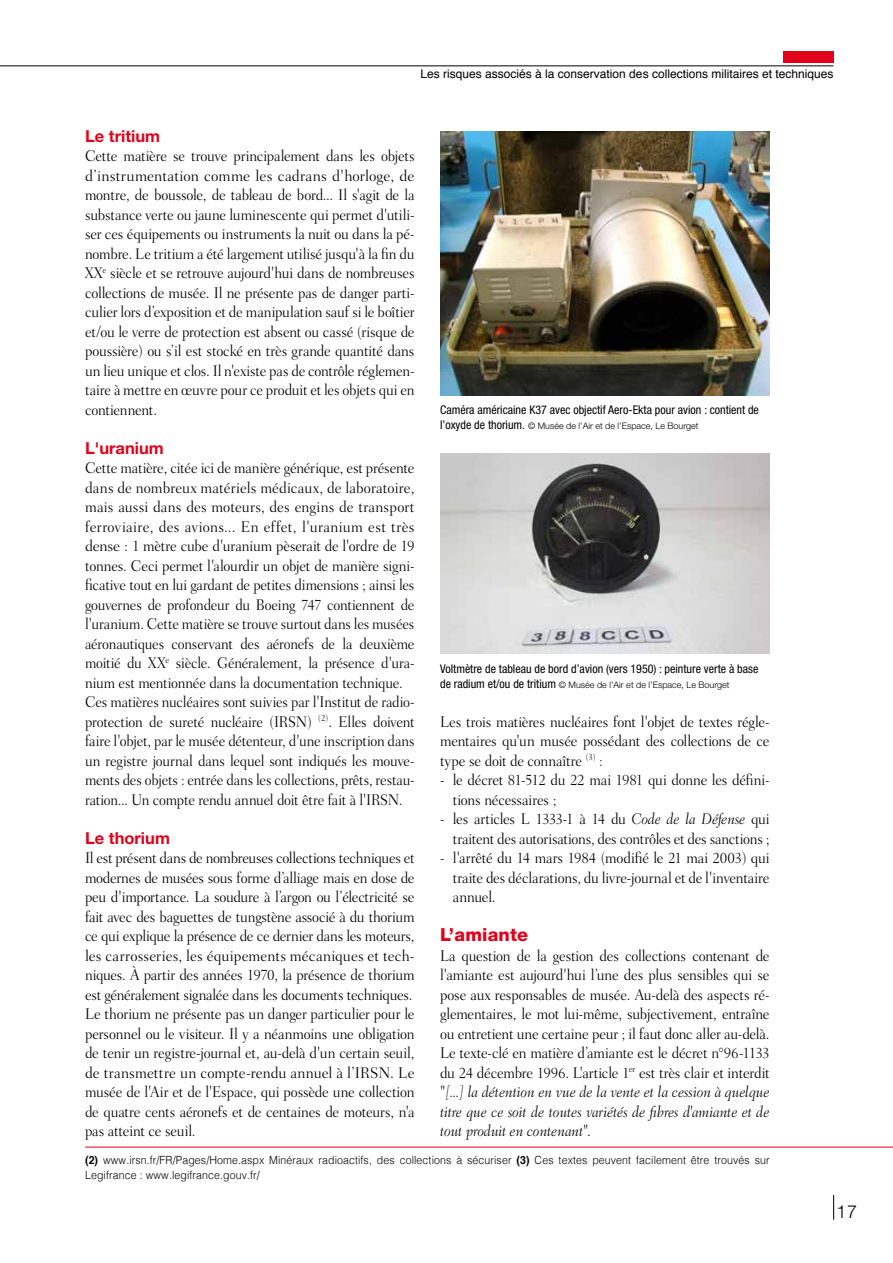
<style>
.page{position:relative;width:893px;height:1263px;background:#fff}
.page>*{position:absolute;margin:0;border:0;box-sizing:border-box;transform-origin:0 0}
.t1{font:800 18px "Helvetica Neue";letter-spacing:.01em;color:#e2001a}
.t2{font:300 18px "Helvetica Neue";color:#000}
.t3{font:700 16.5px "Helvetica Neue";color:#e2001a}
.t4{font:300 15.75px/19.5px "Fairfield LH";letter-spacing:-.015em;color:#000;text-align:justify;scale:.92 1}
.t5{font:condensed 12px "Helvetica Neue";color:#000}
.t6{font:12px "Helvetica";color:#000}
.t7{font:300 11.25px/15px "Helvetica";letter-spacing:.01em;color:#000;scale:.94 1}
.t8{font:300 9px "Helvetica Neue";color:#000}
.s1{font-weight:400;font-stretch:condensed;font-size:12px}
.s2{font-style:italic}
.s3{font-weight:700}
</style>
<div class="page">
<svg style="left:833px;top:1195px;width:1px;height:25px"></svg>
<hr style="left:0;top:65px;width:833px;height:1px;background:#000">
<div style="left:783px;top:51px;width:50px;height:12px;background:#e2001a"></div>
<img style="left:440px;top:132px;width:330px;height:263px">
<img style="left:440px;top:453px;width:330px;height:200px">
<hr style="left:85px;top:1147px;width:808px;height:1px;background:#e2001a">
<p class="t6" style="left:421px;top:65px;width:414px">Les risques associés à la conservation des collections militaires et techniques</p>
<p class="t3" style="left:85px;top:125px;width:77px">Le tritium</p>
<p class="t4" style="left:85px;top:146px;width:360px">Cette matière se trouve principalement dans les objets d’instrumentation comme les cadrans d'horloge, de montre, de boussole, de tableau de bord... Il s'agit de la substance verte ou jaune luminescente qui permet d'utili&shy;ser ces équipements ou instruments la nuit ou dans la pé&shy;nombre. Le tritium a été largement utilisé jusqu'à la fin du XX<sup>e</sup> siècle et se retrouve aujourd'hui dans de nombreuses collections de musée. Il ne présente pas de danger parti&shy;culier lors d’exposition et de manipulation sauf si le boîtier et/ou le verre de protection est absent ou cassé (risque de poussière) ou s’il est stocké en très grande quantité dans un lieu unique et clos. Il n'existe pas de contrôle réglemen&shy;taire à mettre en œuvre pour ce produit et les objets qui en contiennent.</p>
<p class="t3" style="left:85px;top:437px;width:80px">L'uranium</p>
<p class="t4" style="left:85px;top:458px;width:360px;text-align:left">Cette matière, citée ici de manière générique, est présente dans de nombreux matériels médicaux, de laboratoire, mais aussi dans des moteurs, des engins de transport ferroviaire, des avions... En effet, l'uranium est très dense : 1 mètre cube d'uranium pèserait de l'ordre de 19 tonnes. Ceci permet l'alourdir un objet de manière signi&shy;ficative tout en lui gardant de petites dimensions ; ainsi les gouvernes de profondeur du Boeing 747 contiennent de l'uranium. Cette matière se trouve surtout dans les musées aéronautiques conservant des aéronefs de la deuxième moitié du XX<sup>e</sup> siècle. Généralement, la présence d'ura&shy;nium est mentionnée dans la documentation technique.<br>Ces matières nucléaires sont suivies par l'Institut de radio&shy;protection de sureté nucléaire (IRSN) <sup>(2)</sup>. Elles doivent faire l'objet, par le musée détenteur, d'une inscription dans un registre journal dans lequel sont indiqués les mouve&shy;ments des objets : entrée dans les collections, prêts, restau&shy;ration... Un compte rendu annuel doit être fait à l'IRSN.</p>
<p class="t3" style="left:85px;top:827px;width:86px">Le thorium</p>
<p class="t4" style="left:85px;top:848px;width:360px;text-align:left">Il est présent dans de nombreuses collections techniques et modernes de musées sous forme d’alliage mais en dose de peu d'importance. La soudure à l’argon ou l’électricité se fait avec des baguettes de tungstène associé à du thorium ce qui explique la présence de ce dernier dans les moteurs, les carrosseries, les équipements mécaniques et tech&shy;niques. À partir des années 1970, la présence de thorium est généralement signalée dans les documents techniques.<br>Le thorium ne présente pas un danger particulier pour le personnel ou le visiteur. Il y a néanmoins une obligation de tenir un registre-journal et, au-delà d'un certain seuil, de transmettre un compte-rendu annuel à l’IRSN. Le musée de l'Air et de l'Espace, qui possède une collection de quatre cents aéronefs et de centaines de moteurs, n'a pas atteint ce seuil.</p>
<p class="t5" style="left:440px;top:403px;width:320px">Caméra américaine K37 avec objectif Aero-Ekta pour avion : contient de</p>
<p class="t8" style="left:440px;top:421px;width:260px"><span class="s1">l’oxyde de thorium.</span> © Musée de l’Air et de l’Espace, Le Bourget</p>
<p class="t5" style="left:440px;top:661px;width:320px">Voltmètre de tableau de bord d’avion (vers 1950) : peinture verte à base</p>
<p class="t8" style="left:440px;top:679px;width:291px"><span class="s1">de radium et/ou de tritium</span> © Musée de l’Air et de l’Espace, Le Bourget</p>
<p class="t4" style="left:440px;top:712px;width:360px">Les trois matières nucléaires font l'objet de textes régle&shy;mentaires qu'un musée possédant des collections de ce type se doit de connaître <sup>(3)</sup> :</p>
<p class="t4" style="left:453px;top:770px;width:346px;text-indent:-13px">- le décret 81-512 du 22 mai 1981 qui donne les défini&shy;tions nécessaires ;</p>
<p class="t4" style="left:440px;top:809px;width:360px;text-align:right">- les articles L 1333-1 à 14 du <span class="s2">Code de la Défense</span> qui traitent des autorisations, des contrôles et des sanctions ;</p>
<p class="t4" style="left:453px;top:848px;width:346px;text-indent:-13px">- l'arrêté du 14 mars 1984 (modifié le 21 mai 2003) qui traite des déclarations, du livre-journal et de l'inventaire annuel.</p>
<p class="t1" style="left:440px;top:924px;width:90px">L’amiante</p>
<p class="t4" style="left:440px;top:946px;width:360px">La question de la gestion des collections contenant de l'amiante est aujourd'hui l’une des plus sensibles qui se pose aux responsables de musée. Au-delà des aspects ré&shy;glementaires, le mot lui-même, subjectivement, entraîne ou entretient une certaine peur ; il faut donc aller au-delà.<br>Le texte-clé en matière d’amiante est le décret n°96-1133 du 24 décembre 1996. L'article 1<sup>er</sup> est très clair et interdit "<span class="s2">[...] la détention en vue de la vente et la cession à quelque titre que ce soit de toutes variétés de fibres d'amiante et de tout produit en contenant</span>".</p>
<p class="t7" style="left:85px;top:1151px;width:730px"><span class="s3">(2)</span> www.irsn.fr/FR/Pages/Home.aspx Minéraux radioactifs, des collections à sécuriser <span class="s3">(3)</span> Ces textes peuvent facilement être trouvés sur<br>Legifrance : www.legifrance.gouv.fr/</p>
<p class="t2" style="left:836px;top:1200px;width:22px">17</p>
</div>
